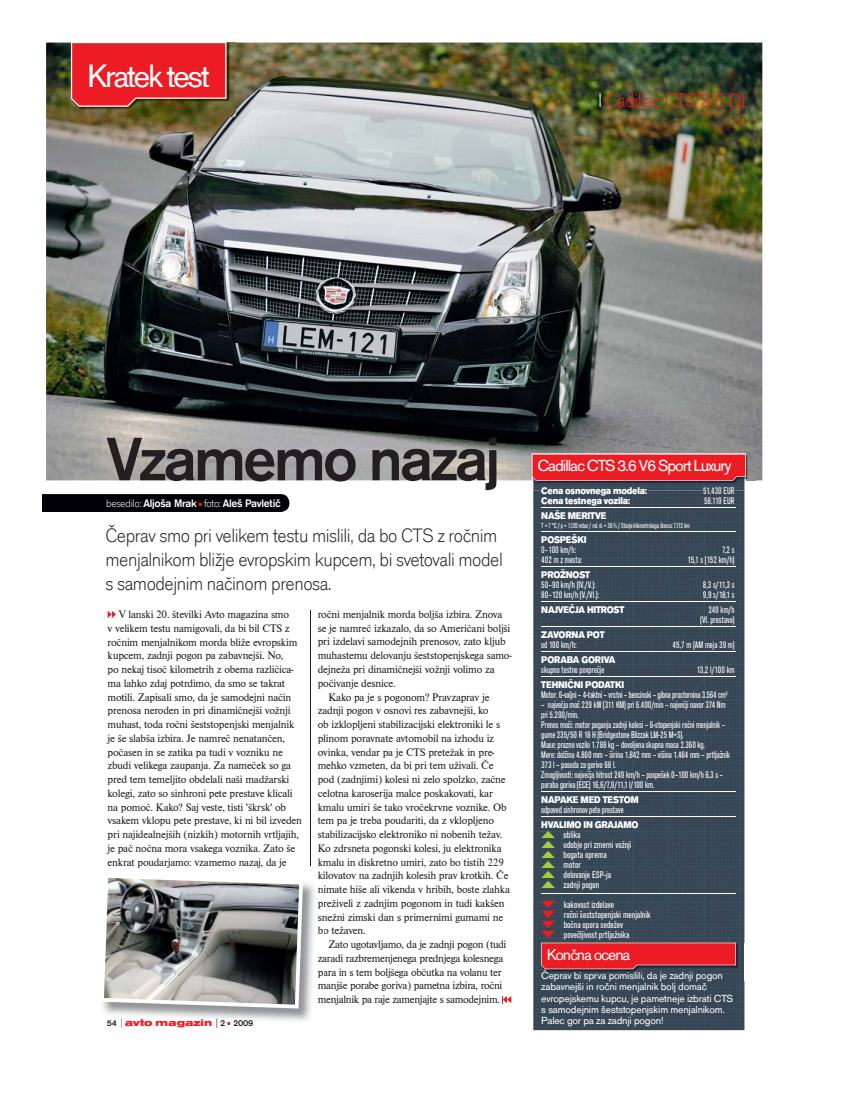
<style>
.page{position:relative;width:851px;height:1099px;background:#fff}
.page>*{position:absolute;margin:0;border:0;box-sizing:border-box;transform-origin:0 0}
.t1{font:500 63.62px "Accius T";letter-spacing:-.05em;color:#231f20}
.t2{font:33.38px "Accius T";letter-spacing:-.07em;color:#fff}
.t3{font:20px/24px "Accius T Ligh";letter-spacing:-.025em;color:#231f20}
.t4{font:20px "Accius T Ligh";letter-spacing:-.025em;color:#ed1c24}
.t5{font:16.62px "Accius T";letter-spacing:-.07em;color:#fff}
.t6{font:16.38px "Accius T";letter-spacing:-.07em;color:#fff}
.t7{font:11.25px/13.8px "Nimbus Rom D";letter-spacing:-.02em;color:#231f20}
.t8{font:500 11.25px "Accius T";letter-spacing:-.025em;color:#fff}
.t9{font:10.62px/11.2px "Accius T";letter-spacing:-.02em;color:#fff}
.t10{font:10px/10px "Accius T Regu Narr";letter-spacing:-.01em;color:#fff;text-align:right;scale:.9 1}
.t11{font:10px/10px "Accius T Regu Narr";letter-spacing:-.01em;color:#fff}
.t12{font:10px "Accius T Ultr";letter-spacing:-.025em;color:#fff;scale:.9 1}
.t13{font:10px "Nimbus San D Blac Exte";color:#ed1c24}
.t14{font:7.5px "Accius T Regu Narr";letter-spacing:-.025em;color:#fff;scale:.9 1}
.s1{color:#fff}
.s2{font-family:"Accius T Ligh";font-weight:400}
.s3{color:#ed1c24}
.s4{font-family:"Accius T";font-weight:500;font-size:8.75px;color:#231f20}
.s5{font-family:"Accius T Ligh";font-size:11.25px;color:#231f20}
</style>
<div class="page">
<img style="left:46px;top:43px;width:716px;height:437px">
<svg style="left:108px;top:611px;width:8px;height:7px"></svg>
<svg style="left:502px;top:996px;width:9px;height:7px"></svg>
<img style="left:72px;top:43px;width:164px;height:73px">
<svg style="left:71px;top:43px;width:155px;height:64px;background:#e0272a"></svg>
<div style="left:532px;top:453px;width:213px;height:578px;background:#384857"></div>
<hr style="left:541px;top:507px;width:194px;height:1px;background:#fff">
<hr style="left:541px;top:531px;width:194px;height:1px;background:#fff">
<hr style="left:541px;top:566px;width:194px;height:1px;background:#fff">
<hr style="left:541px;top:601px;width:194px;height:1px;background:#fff">
<hr style="left:541px;top:626px;width:194px;height:1px;background:#fff">
<hr style="left:541px;top:651px;width:194px;height:1px;background:#fff">
<hr style="left:541px;top:676px;width:194px;height:1px;background:#fff">
<hr style="left:541px;top:791px;width:194px;height:1px;background:#fff">
<hr style="left:541px;top:816px;width:194px;height:1px;background:#fff">
<hr style="left:541px;top:893px;width:194px;height:1px;background:#fff">
<img style="left:542px;top:943px;width:203px;height:37px">
<svg style="left:531px;top:454px;width:224px;height:36px;background:#bc343d"></svg>
<img style="left:103px;top:883px;width:212px;height:138px">
<svg style="left:107px;top:1018px;width:15px;height:3px"></svg>
<img style="left:125px;top:1019px;width:87px;height:2px">
<svg style="left:216px;top:1018px;width:15px;height:3px"></svg>
<img style="left:231px;top:1020px;width:22px;height:1px">
<svg style="left:102px;top:878px;width:201px;height:130px;background:#878888"></svg>
<div style="left:43px;top:494px;width:246px;height:18px;background:#000006"></div>
<hr style="left:310px;top:610px;width:1px;height:255px;background:#231f20">
<svg style="left:541px;top:830px;width:14px;height:57px"></svg>
<svg style="left:541px;top:900px;width:195px;height:69px;background:#773c48"></svg>
<h2 class="t2" style="left:87px;top:56px;width:124px">Kratek test</h2>
<h3 class="t4" style="left:598px;top:88px;width:149px"><span class="s1">I</span> Cadillac CTS 3.6 DI</h3>
<h1 class="t1" style="left:107px;top:421px;width:395px">Vzamemo nazaj</h1>
<p class="t8" style="left:106px;top:496px;width:176px"><span class="s2">bese di lo:</span> Aljoša Mrak <span class="s3">■</span> <span class="s2">foto:</span> Aleš Pavletič</p>
<h3 class="t3" style="left:105px;top:523px;width:399px">Čeprav smo pri velikem testu mislili, da bo CTS z ročnim menjalnikom bližje evropskim kupcem, bi svetovali model s samodejnim načinom prenosa.</h3>
<p class="t7" style="left:108px;top:607px;width:196px;text-indent:11px">V lanski 20. številki Avto magazina smo<br>v velikem testu namigovali, da bi bil CTS z ročnim menjalnikom morda bliže evropskim kupcem, zadnji pogon pa zabavnejši. No,<br>po nekaj tisoč kilometrih z obema različica&shy;ma lahko zdaj potrdimo, da smo se takrat motili. Zapisali smo, da je samodejni način prenosa neroden in pri dinamičnejši vožnji muhast, toda ročni šeststopenjski menjalnik je še slabša izbira. Je namreč nenatančen, počasen in se zatika pa tudi v vozniku ne zbudi velikega zaupanja. Za nameček so ga pred tem temeljito obdelali naši madžarski kolegi, zato so sinhroni pete prestave klicali na pomoč. Kako? Saj veste, tisti 'škrsk' ob vsakem vklopu pete prestave, ki ni bil izveden pri najidealnejših (nizkih) motornih vrtljajih, je pač nočna mora vsakega voznika. Zato še enkrat poudarjamo: vzamemo nazaj, da je</p>
<p class="t7" style="left:318px;top:607px;width:186px">ročni menjalnik morda boljša izbira. Znova</p>
<p class="t7" style="left:318px;top:621px;width:194px">se je namreč izkazalo, da so Američani boljši</p>
<p class="t7" style="left:318px;top:634px;width:189px">pri izdelavi samodejnih prenosov, zato kljub</p>
<p class="t7" style="left:318px;top:648px;width:195px">muhastemu delovanju šeststopenjskega samo-</p>
<p class="t7" style="left:318px;top:662px;width:178px">dejneža pri dinamičnejši vožnji volimo za</p>
<p class="t7" style="left:318px;top:676px;width:79px">počivanje desnice.</p>
<p class="t7" style="left:328px;top:689px;width:163px">Kako pa je s pogonom? Pravzaprav je</p>
<p class="t7" style="left:318px;top:703px;width:172px">zadnji pogon v osnovi res zabavnejši, ko</p>
<p class="t7" style="left:318px;top:717px;width:184px">ob izklopljeni stabilizacijski elektroniki le s</p>
<p class="t7" style="left:318px;top:731px;width:178px">plinom poravnate avtomobil na izhodu iz</p>
<p class="t7" style="left:318px;top:744px;width:178px">ovinka, vendar pa je CTS pretežak in pre-</p>
<p class="t7" style="left:318px;top:758px;width:177px">mehko vzmeten, da bi pri tem uživali. Če</p>
<p class="t7" style="left:318px;top:772px;width:189px">pod (zadnjimi) kolesi ni zelo spolzko, začne</p>
<p class="t7" style="left:318px;top:786px;width:177px">celotna karoserija malce poskakovati, kar</p>
<p class="t7" style="left:318px;top:799px;width:190px">kmalu umiri še tako vročekrvne voznike. Ob</p>
<p class="t7" style="left:318px;top:813px;width:178px">tem pa je treba poudariti, da z vklopljeno</p>
<p class="t7" style="left:318px;top:827px;width:186px">stabilizacijsko elektroniko ni nobenih težav.</p>
<p class="t7" style="left:318px;top:841px;width:185px">Ko zdrsneta pogonski kolesi, ju elektronika</p>
<p class="t7" style="left:318px;top:854px;width:188px">kmalu in diskretno umiri, zato bo tistih 229</p>
<p class="t7" style="left:318px;top:868px;width:192px">kilovatov na zadnjih kolesih prav krotkih. Če</p>
<p class="t7" style="left:318px;top:882px;width:194px">nimate hiše ali vikenda v hribih, boste zlahka</p>
<p class="t7" style="left:318px;top:896px;width:188px">preživeli z zadnjim pogonom in tudi kakšen</p>
<p class="t7" style="left:318px;top:909px;width:187px">snežni zimski dan s primernimi gumami ne</p>
<p class="t7" style="left:318px;top:923px;width:50px">bo težaven.</p>
<p class="t7" style="left:328px;top:937px;width:179px">Zato ugotavljamo, da je zadnji pogon (tudi</p>
<p class="t7" style="left:318px;top:951px;width:187px">zaradi razbremenjenega prednjega kolesnega</p>
<p class="t7" style="left:318px;top:964px;width:185px">para in s tem boljšega občutka na volanu ter</p>
<p class="t7" style="left:318px;top:978px;width:186px">manjše porabe goriva) pametna izbira, ročni</p>
<p class="t7" style="left:318px;top:992px;width:184px">menjalnik pa raje zamenjajte s samodejnim.</p>
<p class="t13" style="left:107px;top:1017px;width:148px"><span class="s4">54</span> <span class="s5">|</span>avto maga zin <span class="s5">|</span> <span class="s4">2</span> ■ <span class="s4">2009</span></p>
<h3 class="t5" style="left:537px;top:456px;width:195px">Cadillac CTS 3.6 V6 Sport Luxury</h3>
<p class="t12" style="left:541px;top:484px;width:119px">Cena osnovnega modela:</p>
<p class="t10" style="left:703px;top:485px;width:37px">51 430 EUR</p>
<p class="t10" style="left:709px;top:485px;width:3px">.</p>
<p class="t12" style="left:541px;top:494px;width:100px">Cena testnega vozila:</p>
<p class="t10" style="left:704px;top:495px;width:36px">58.119 EUR</p>
<p class="t12" style="left:541px;top:509px;width:74px">NAŠE MERITVE</p>
<p class="t14" style="left:541px;top:520px;width:166px">T = 7 °C / p = 1.120 mbar / rel. vl. = 36 % / Stanje kilometrskega števca: 7.112 km</p>
<p class="t12" style="left:541px;top:533px;width:52px">POSPEŠKI</p>
<p class="t10" style="left:541px;top:544px;width:40px">0–100 km/h:</p>
<p class="t10" style="left:722px;top:544px;width:15px">7,2 s</p>
<p class="t10" style="left:541px;top:554px;width:47px">402 m z mesta:</p>
<p class="t10" style="left:687px;top:554px;width:54px">15,1 s (152 km/h)</p>
<p class="t12" style="left:541px;top:568px;width:56px">PROŽNOST</p>
<p class="t10" style="left:541px;top:579px;width:62px">50–90 km/h (IV./V.):</p>
<p class="t10" style="left:702px;top:579px;width:37px">8,3 s/11,3 s</p>
<p class="t10" style="left:541px;top:589px;width:66px">80–120 km/h (V./VI.):</p>
<p class="t10" style="left:702px;top:589px;width:37px">9,9 s/18,1 s</p>
<p class="t12" style="left:541px;top:603px;width:94px">NAJVEČJA HITROST</p>
<p class="t10" style="left:700px;top:604px;width:40px">249 km/h (VI. prestava)</p>
<p class="t12" style="left:541px;top:628px;width:72px">ZAVORNA POT</p>
<p class="t10" style="left:541px;top:639px;width:41px">od 100 km/h:</p>
<p class="t10" style="left:672px;top:639px;width:70px">45,7 m (AM meja 39 m)</p>
<p class="t12" style="left:541px;top:653px;width:84px">PORABA GORIVA</p>
<p class="t10" style="left:541px;top:664px;width:72px">skupno testno povprečje</p>
<p class="t10" style="left:696px;top:664px;width:44px">13,2 l/100 km</p>
<p class="t12" style="left:541px;top:678px;width:94px">TEHNIČNI PODATKI</p>
<p class="t10" style="left:541px;top:689px;width:208px">Motor: 6-valjni – 4-taktni – vrstni – bencinski – gibna prostornina 3.564 cm³</p>
<p class="t10" style="left:541px;top:699px;width:211px;text-align:left">– največja moč 229 kW (311 KM) pri 6.400/min – največji navor 374 Nm pri 5.200/min.<br>Prenos moči: motor poganja zadnji kolesi – 6-stopenjski ročni menjalnik – gume 235/50 R 18 H (Bridgestone Blizzak LM-25 M+S).<br>Mase: prazno vozilo 1.788 kg – dovoljena skupna masa 2.360 kg.<br>Mere: dolžina 4.860 mm – širina 1.842 mm – višina 1.464 mm – prtljažnik 373 l – posoda za gorivo 68 l.<br>Zmogljivosti: največja hitrost 249 km/h – pospešek 0–100 km/h 6,3 s – poraba goriva (ECE) 16,6/7,9/11,1 l/100 km.</p>
<p class="t12" style="left:541px;top:793px;width:110px">NAPAKE MED TESTOM</p>
<p class="t10" style="left:541px;top:804px;width:93px">odpoved sinhronov pete prestave</p>
<p class="t12" style="left:541px;top:818px;width:110px">HVALIMO IN GRAJAMO</p>
<p class="t11" style="left:563px;top:829px;width:69px">oblika<br>udobje pri zmerni vožnji bogata oprema<br>motor<br>delovanje ESP-ja<br>zadnji pogon</p>
<p class="t11" style="left:563px;top:899px;width:88px">kakovost izdelave<br>ročni šeststopenjski menjalnik bočna opora sedežev povečljivost prtljažnika</p>
<h3 class="t6" style="left:546px;top:944px;width:85px">Končna ocena</h3>
<p class="t9" style="left:541px;top:970px;width:193px">Čeprav bi sprva pomislili, da je zadnji pogon zabavnejši in ročni menjalnik bolj domač evropejskemu kupcu, je pametneje izbrati CTS s samodejnim šeststopenjskim menjalnikom.<br>Palec gor pa za zadnji pogon!</p>
</div>
